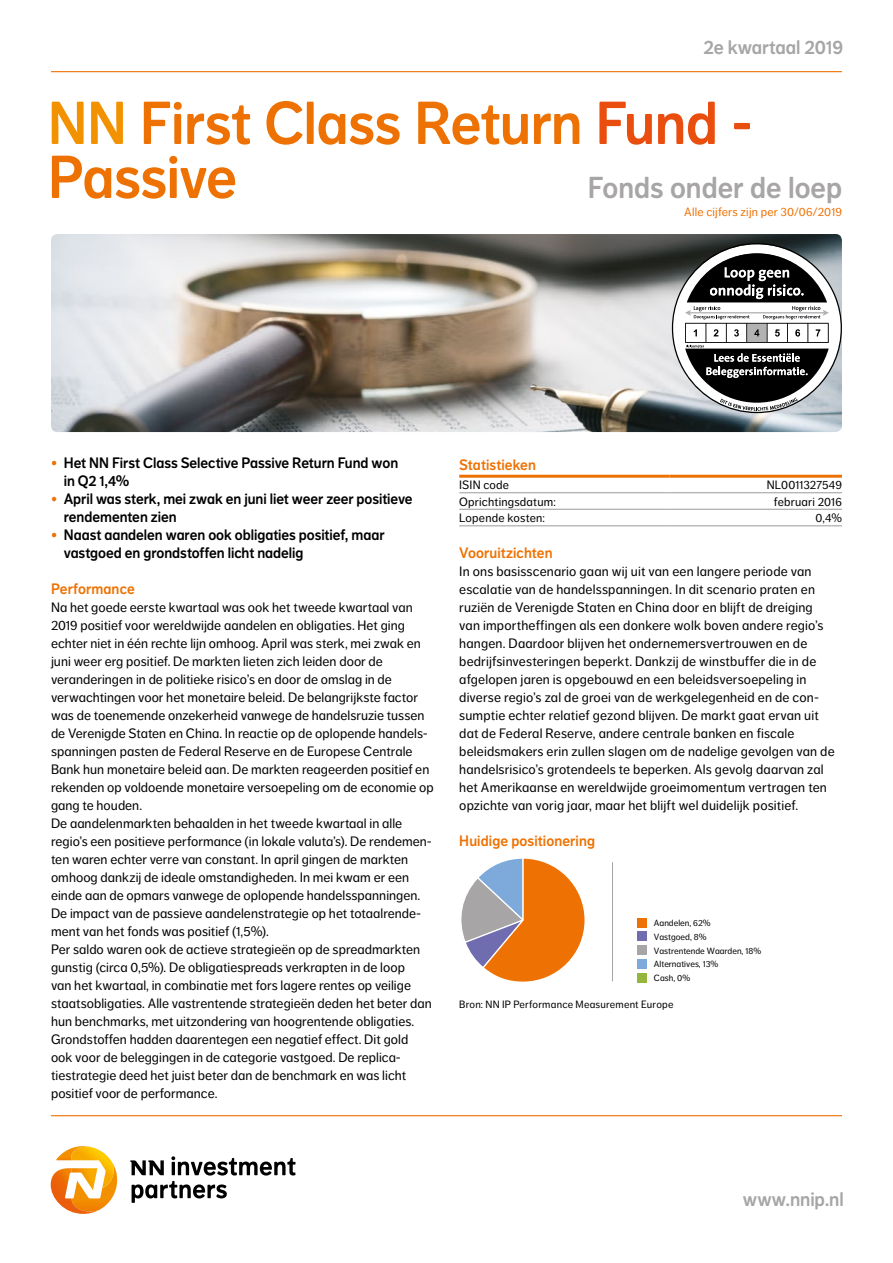
<style>
.page{position:relative;width:893px;height:1263px;background:#fff}
.page>*{position:absolute;margin:0;border:0;box-sizing:border-box;transform-origin:0 0}
.t1{font:60px/54px "NN Dagny Display";letter-spacing:-.01em;color:#ee7203}
.t2{font:30px "NN Dagny Display";color:#a7a5a5}
.t3{font:19.5px "NN Dagny Display";letter-spacing:-.005em;color:#a7a5a5}
.t4{font:15px/18px "NN Dagny Display";color:#000}
.t5{font:15px "NN Dagny Display";letter-spacing:.005em;color:#ee7203}
.t6{font:13.5px/18px "NN Dagny Text";letter-spacing:.005em;color:#000}
.t7{font:12px "NN Dagny Text";letter-spacing:.015em;color:#000}
.t8{font:12px "NN Dagny Text";letter-spacing:.015em;color:#ee7203}
.t9{font:10.5px "NN Dagny Text";letter-spacing:.02em;color:#000}
.t10{font:8.85px/13.8px "NN Dagny Text";color:#000}
.s1{color:#f39200}
.s2{color:#e94e0f}
.s3{color:#ee7203}
</style>
<div class="page">
<hr style="left:51px;top:71px;width:791px;height:1px;background:#ee7203">
<hr style="left:51px;top:1115px;width:791px;height:1px;background:#ee7203">
<svg style="left:130px;top:1160px;width:34px;height:15px"></svg>
<svg style="left:171px;top:1156px;width:125px;height:19px"></svg>
<svg style="left:132px;top:1181px;width:95px;height:22px"></svg>
<svg style="left:51px;top:1146px;width:66px;height:68px"></svg>
<hr style="left:459px;top:509px;width:211px;height:1px;background:#a7a5a5">
<hr style="left:670px;top:509px;width:172px;height:1px;background:#a7a5a5">
<hr style="left:459px;top:492px;width:211px;height:1px;background:#a7a5a5">
<hr style="left:670px;top:492px;width:172px;height:1px;background:#a7a5a5">
<hr style="left:459px;top:475px;width:211px;height:3px;background:#ee7203">
<hr style="left:670px;top:475px;width:172px;height:3px;background:#ee7203">
<hr style="left:459px;top:525px;width:211px;height:1px;background:#a7a5a5">
<hr style="left:670px;top:525px;width:172px;height:1px;background:#a7a5a5">
<svg style="left:461px;top:858px;width:124px;height:124px"></svg>
<div style="left:637px;top:918px;width:10px;height:9px;background:#ee7203"></div>
<div style="left:637px;top:931px;width:10px;height:10px;background:#706cb0"></div>
<div style="left:637px;top:945px;width:10px;height:10px;background:#a7a5a5"></div>
<div style="left:637px;top:959px;width:10px;height:9px;background:#7da9db"></div>
<div style="left:637px;top:973px;width:10px;height:9px;background:#95b53d"></div>
<hr style="left:612px;top:862px;width:1px;height:119px;background:#a7a5a5">
<img style="left:51px;top:234px;width:791px;height:198px">
<svg style="left:672px;top:243px;width:170px;height:170px"></svg>
<h3 class="t3" style="left:704px;top:36px;width:141px">2e kwartaal 2019</h3>
<h1 class="t1" style="left:48px;top:97px;width:706px"><span class="s1">NN</span> First Class Return <span class="s2">Fund -<br></span>Passive</h1>
<p class="t8" style="left:684px;top:205px;width:159px">Alle cijfers zijn per 30/06/2019</p>
<h2 class="t2" style="left:588px;top:170px;width:255px">Fonds onder de loep</h2>
<p class="t4" style="left:64px;top:454px;width:336px;text-indent:-13px"><span class="s3">•</span> Het NN First Class Selective Passive Return Fund won in Q2 1,4%</p>
<p class="t4" style="left:64px;top:490px;width:350px;text-indent:-13px"><span class="s3">•</span> April was sterk, mei zwak en juni liet weer zeer positieve rendementen zien</p>
<p class="t4" style="left:64px;top:526px;width:322px;text-indent:-13px"><span class="s3">•</span> Naast aandelen waren ook obligaties positief, maar vastgoed en grondstoffen licht nadelig</p>
<p class="t5" style="left:51px;top:580px;width:85px">Performance</p>
<p class="t6" style="left:51px;top:598px;width:384px">Na het goede eerste kwartaal was ook het tweede kwartaal van 2019 positief voor wereldwijde aandelen en obligaties. Het ging echter niet in één rechte lijn omhoog. April was sterk, mei zwak en juni weer erg positief. De markten lieten zich leiden door de veranderingen in de politieke risico’s en door de omslag in de verwachtingen voor het monetaire beleid. De belangrijkste factor was de toenemende onzekerheid vanwege de handelsruzie tussen de Verenigde Staten en China. In reactie op de oplopende handels&shy;spanningen pasten de Federal Reserve en de Europese Centrale Bank hun monetaire beleid aan. De markten reageerden positief en rekenden op voldoende monetaire versoepeling om de economie op gang te houden.<br>De aandelenmarkten behaalden in het tweede kwartaal in alle regio’s een positieve performance (in lokale valuta’s). De rendemen&shy;ten waren echter verre van constant. In april gingen de markten omhoog dankzij de ideale omstandigheden. In mei kwam er een einde aan de opmars vanwege de oplopende handelsspanningen.<br>De impact van de passieve aandelenstrategie op het totaalrende&shy;ment van het fonds was positief (1,5%).<br>Per saldo waren ook de actieve strategieën op de spreadmarkten gunstig (circa 0,5%). De obligatiespreads verkrapten in de loop<br>van het kwartaal, in combinatie met fors lagere rentes op veilige staatsobligaties. Alle vastrentende strategieën deden het beter dan hun benchmarks, met uitzondering van hoogrentende obligaties.<br>Grondstoffen hadden daarentegen een negatief effect. Dit gold<br>ook voor de beleggingen in de categorie vastgoed. De replica&shy;tiestrategie deed het juist beter dan de benchmark en was licht positief voor de performance.</p>
<p class="t5" style="left:459px;top:456px;width:78px">Statistieken</p>
<p class="t7" style="left:459px;top:478px;width:51px">ISIN code</p>
<p class="t7" style="left:767px;top:478px;width:77px">NL0011327549</p>
<p class="t7" style="left:459px;top:495px;width:98px">Oprichtingsdatum:</p>
<p class="t7" style="left:774px;top:495px;width:69px">februari 2016</p>
<p class="t7" style="left:459px;top:511px;width:87px">Lopende kosten:</p>
<p class="t7" style="left:815px;top:511px;width:28px">0,4%</p>
<p class="t5" style="left:459px;top:544px;width:95px">Vooruitzichten</p>
<p class="t6" style="left:459px;top:562px;width:377px">In ons basisscenario gaan wij uit van een langere periode van escalatie van de handelsspanningen. In dit scenario praten en ruziën de Verenigde Staten en China door en blijft de dreiging van importheffingen als een donkere wolk boven andere regio’s hangen. Daardoor blijven het ondernemersvertrouwen en de bedrijfsinvesteringen beperkt. Dankzij de winstbuffer die in de afgelopen jaren is opgebouwd en een beleidsversoepeling in diverse regio’s zal de groei van de werkgelegenheid en de con&shy;sumptie echter relatief gezond blijven. De markt gaat ervan uit dat de Federal Reserve, andere centrale banken en fiscale beleidsmakers erin zullen slagen om de nadelige gevolgen van de handelsrisico’s grotendeels te beperken. Als gevolg daarvan zal het Amerikaanse en wereldwijde groeimomentum vertragen ten opzichte van vorig jaar, maar het blijft wel duidelijk positief.</p>
<p class="t5" style="left:459px;top:832px;width:137px">Huidige positionering</p>
<p class="t10" style="left:654px;top:916px;width:109px">Aandelen, 62%<br>Vastgoed, 8%<br>Vastrentende Waarden, 18%<br>Alternatives, 13%<br>Cash, 0%</p>
<p class="t9" style="left:459px;top:998px;width:216px">Bron: NN IP Performance Measurement Europe</p>
<h3 class="t3" style="left:743px;top:1188px;width:102px">www.nnip.nl</h3>
</div>
